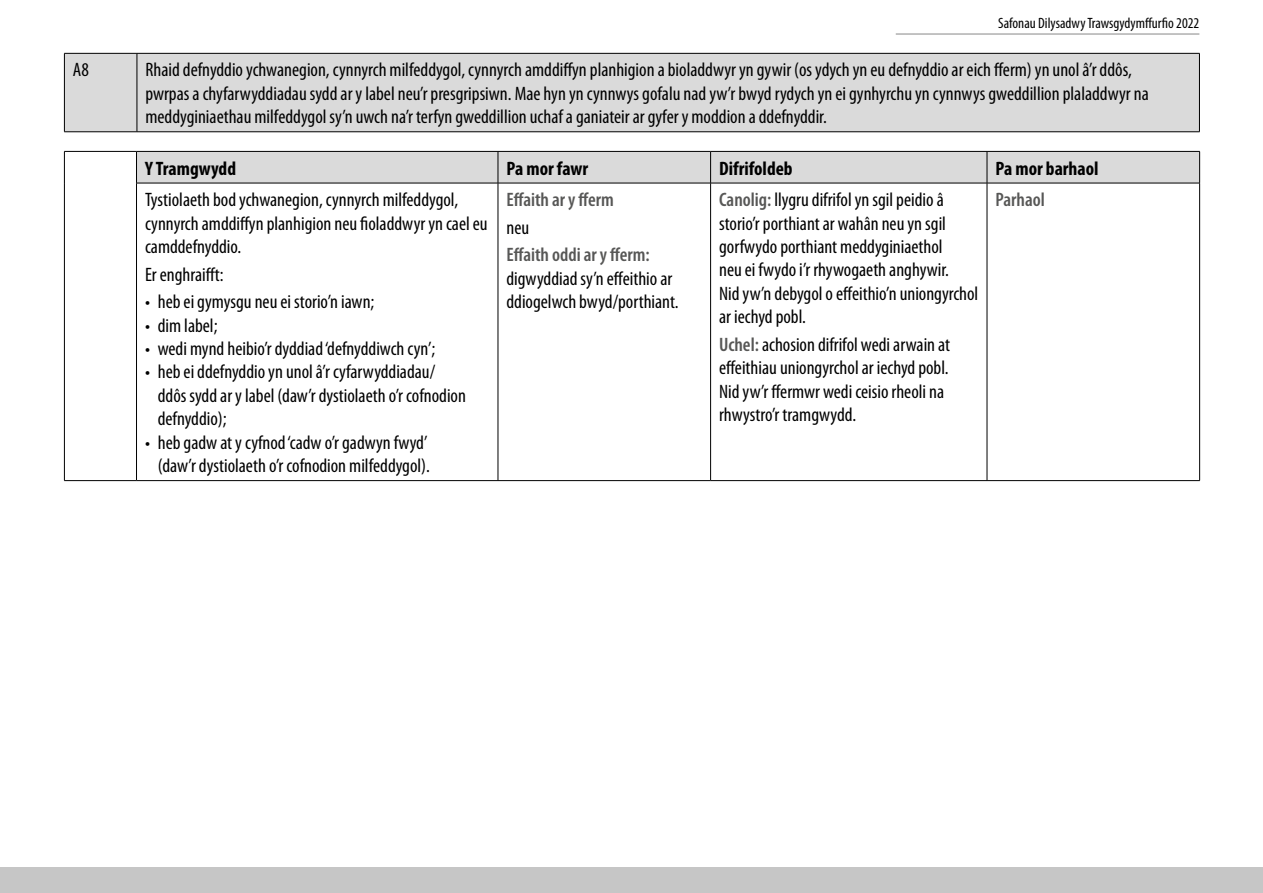
<style>
.page{position:relative;width:1263px;height:893px;background:#fff}
.page>*{position:absolute;margin:0;border:0;box-sizing:border-box;transform-origin:0 0}
.Table_text{font:condensed 19.5px/23.4px "Myriad Pro";color:#000}
.Bullet{font:condensed 19.5px/23.4px "Myriad Pro";color:#000}
.Description_of_breac{font:700 condensed 19.5px "Myriad Pro";color:#000}
.Table_text-2{font:600 condensed 19.5px "Myriad Pro";color:#575756}
.t1{font:condensed 15px "Myriad Pro";color:#000}
.s1{font-weight:600;color:#575756}
</style>
<div class="page">
<hr style="left:896px;top:34px;width:303px;height:1px;background:#878787">
<div style="left:0;top:867px;width:1263px;height:26px;background:#c6c6c6"></div>
<div style="left:65px;top:54px;width:1134px;height:78px;background:#dadada"></div>
<hr style="left:64px;top:53px;width:73px;height:1px;background:#000">
<hr style="left:64px;top:54px;width:1px;height:78px;background:#000">
<hr style="left:137px;top:53px;width:1062px;height:1px;background:#000">
<hr style="left:137px;top:54px;width:1px;height:78px;background:#000">
<hr style="left:1199px;top:54px;width:1px;height:78px;background:#000">
<hr style="left:64px;top:132px;width:73px;height:1px;background:#000">
<hr style="left:137px;top:132px;width:1062px;height:1px;background:#000">
<div style="left:137px;top:152px;width:1062px;height:31px;background:#dadada"></div>
<hr style="left:64px;top:151px;width:72px;height:1px;background:#000">
<hr style="left:64px;top:152px;width:1px;height:31px;background:#000">
<hr style="left:136px;top:151px;width:362px;height:1px;background:#000">
<hr style="left:136px;top:152px;width:1px;height:31px;background:#000">
<hr style="left:498px;top:151px;width:213px;height:1px;background:#000">
<hr style="left:498px;top:152px;width:1px;height:31px;background:#000">
<hr style="left:711px;top:151px;width:276px;height:1px;background:#000">
<hr style="left:710px;top:152px;width:1px;height:31px;background:#000">
<hr style="left:987px;top:151px;width:213px;height:1px;background:#000">
<hr style="left:987px;top:152px;width:1px;height:31px;background:#000">
<hr style="left:1199px;top:152px;width:1px;height:31px;background:#000">
<hr style="left:64px;top:183px;width:1px;height:297px;background:#000">
<hr style="left:136px;top:183px;width:362px;height:1px;background:#000">
<hr style="left:136px;top:183px;width:1px;height:297px;background:#000">
<hr style="left:498px;top:183px;width:213px;height:1px;background:#000">
<hr style="left:498px;top:183px;width:1px;height:297px;background:#000">
<hr style="left:711px;top:183px;width:276px;height:1px;background:#000">
<hr style="left:710px;top:183px;width:1px;height:297px;background:#000">
<hr style="left:987px;top:183px;width:213px;height:1px;background:#000">
<hr style="left:987px;top:183px;width:1px;height:297px;background:#000">
<hr style="left:1199px;top:183px;width:1px;height:297px;background:#000">
<hr style="left:64px;top:480px;width:72px;height:1px;background:#000">
<hr style="left:136px;top:480px;width:362px;height:1px;background:#000">
<hr style="left:498px;top:480px;width:213px;height:1px;background:#000">
<hr style="left:711px;top:480px;width:276px;height:1px;background:#000">
<hr style="left:987px;top:480px;width:213px;height:1px;background:#000">
<p class="t1" style="left:998px;top:15px;width:203px">Safonau Dilysadwy Trawsgydymffurfio 2022</p>
<p class="Table_text" style="left:73px;top:59px;width:17px">A8</p>
<p class="Table_text" style="left:145px;top:59px;width:1005px">Rhaid defnyddio ychwanegion, cynnyrch milfeddygol, cynnyrch amddiffyn planhigion a bioladdwyr yn gywir (os ydych yn eu defnyddio ar eich fferm) yn unol â’r ddôs, pwrpas a chyfarwyddiadau sydd ar y label neu’r presgripsiwn. Mae hyn yn cynnwys gofalu nad yw’r bwyd rydych yn ei gynhyrchu yn cynnwys gweddillion plaladdwyr na meddyginiaethau milfeddygol sy’n uwch na’r terfyn gweddillion uchaf a ganiateir ar gyfer y moddion a ddefnyddir.</p>
<p class="Description_of_breac" style="left:145px;top:157px;width:93px">Y Tramgwydd</p>
<p class="Description_of_breac" style="left:506px;top:157px;width:83px">Pa mor fawr</p>
<p class="Description_of_breac" style="left:719px;top:157px;width:75px">Difrifoldeb</p>
<p class="Description_of_breac" style="left:995px;top:157px;width:105px">Pa mor barhaol</p>
<p class="Table_text" style="left:145px;top:188px;width:344px">Tystiolaeth bod ychwanegion, cynnyrch milfeddygol, cynnyrch amddiffyn planhigion neu fioladdwyr yn cael eu camddefnyddio.</p>
<p class="Table_text" style="left:145px;top:263px;width:80px">Er enghraifft:</p>
<p class="Bullet" style="left:145px;top:291px;width:231px">• heb ei gymysgu neu ei storio’n iawn;</p>
<p class="Bullet" style="left:145px;top:314px;width:74px">• dim label;</p>
<p class="Bullet" style="left:145px;top:337px;width:292px">• wedi mynd heibio’r dyddiad ‘defnyddiwch cyn’;</p>
<p class="Bullet" style="left:158px;top:361px;width:310px;text-indent:-13px">• heb ei ddefnyddio yn unol â’r cyfarwyddiadau/ ddôs sydd ar y label (daw’r dystiolaeth o’r cofnodion defnyddio);</p>
<p class="Bullet" style="left:145px;top:431px;width:286px;text-align:right">• heb gadw at y cyfnod ‘cadw o’r gadwyn fwyd’ (daw’r dystiolaeth o’r cofnodion milfeddygol).</p>
<p class="Table_text-2" style="left:506px;top:189px;width:109px">Effaith ar y fferm</p>
<p class="Table_text" style="left:506px;top:216px;width:24px">neu</p>
<p class="Table_text" style="left:506px;top:244px;width:174px"><span class="s1">Effaith oddi ar y fferm: </span>digwyddiad sy’n effeithio ar ddiogelwch bwyd/porthiant.</p>
<p class="Table_text" style="left:719px;top:188px;width:261px"><span class="s1">Canolig:</span> llygru difrifol yn sgil peidio â storio’r porthiant ar wahân neu yn sgil gorfwydo porthiant meddyginiaethol<br>neu ei fwydo i’r rhywogaeth anghywir.<br>Nid yw’n debygol o effeithio’n uniongyrchol ar iechyd pobl.</p>
<p class="Table_text" style="left:719px;top:333px;width:232px"><span class="s1">Uchel:</span> achosion difrifol wedi arwain at effeithiau uniongyrchol ar iechyd pobl.<br>Nid yw’r ffermwr wedi ceisio rheoli na rhwystro’r tramgwydd.</p>
<p class="Table_text-2" style="left:995px;top:189px;width:51px">Parhaol</p>
</div>
